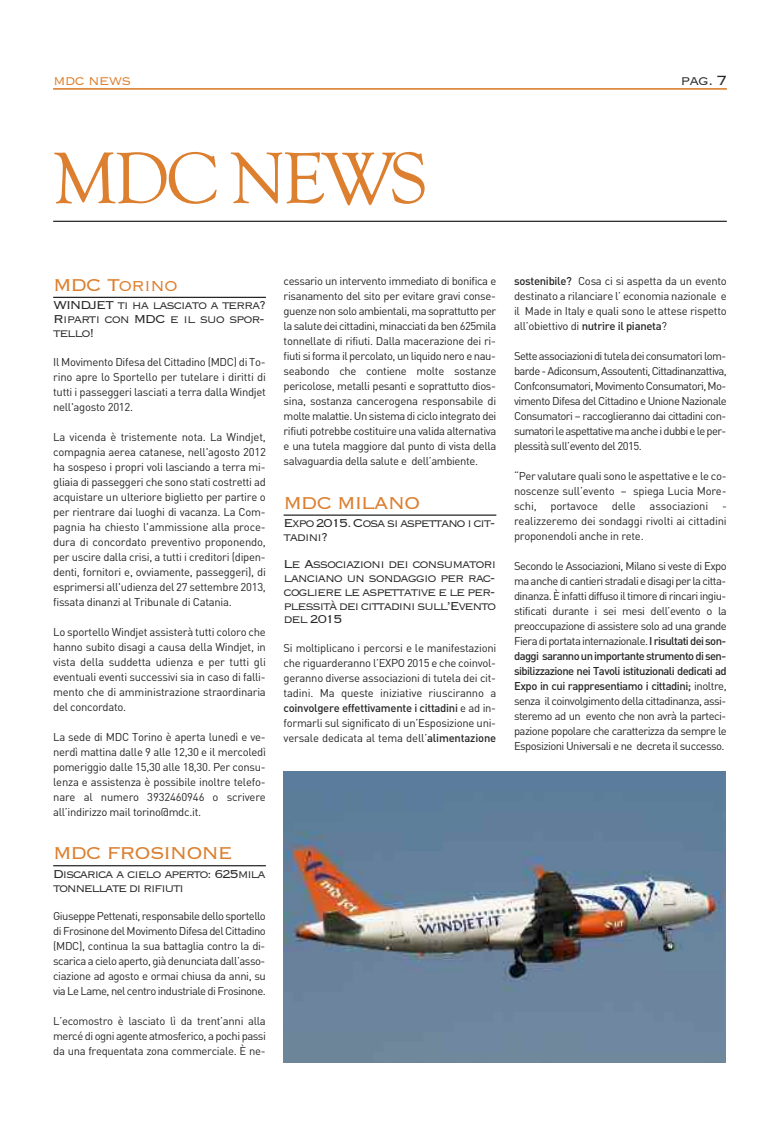
<style>
.page{position:relative;width:780px;height:1134px;background:#fff}
.page>*{position:absolute;margin:0;border:0;box-sizing:border-box;transform-origin:0 0}
.t1{font:75px "Goudy Old Style T";letter-spacing:-.05em;color:#dc7f2f}
.t2{font:300 22.5px "Copperplate";letter-spacing:-.05em;color:#dc7f2f}
.t3{font:300 17.5px "Copperplate";letter-spacing:-.05em;color:#dc7f2f}
.t4{font:300 17.5px "Copperplate";color:#272627}
.t5{font:300 15px/13.8px "Copperplate";letter-spacing:-.09em;color:#272627}
.t6{font:11.25px/15px "DI Nregular";letter-spacing:-.025em;color:#272627;text-align:justify}
.t7{font:500 11.25px/15px "DI Nmedium";letter-spacing:-.04em;color:#272627;text-align:justify}
.s1{font-family:"DI Nregular";font-weight:400}
.s2{font-family:"DI Nmedium";font-weight:500}
</style>
<div class="page">
<hr style="left:53px;top:88px;width:673px;height:2px;background:#dc7f2f">
<hr style="left:53px;top:221px;width:673px;height:1px;background:#272627">
<hr style="left:283px;top:514px;width:213px;height:2px;background:#272627">
<hr style="left:53px;top:297px;width:213px;height:1px;background:#272627">
<hr style="left:53px;top:865px;width:213px;height:1px;background:#272627">
<img style="left:283px;top:772px;width:442px;height:291px">
<h3 class="t3" style="left:53px;top:69px;width:79px">mdc news</h3>
<h3 class="t4" style="left:680px;top:69px;width:49px">pag. 7</h3>
<h1 class="t1" style="left:53px;top:133px;width:376px">MDC NEWS</h1>
<h2 class="t2" style="left:53px;top:271px;width:126px">MDC Torino</h2>
<h3 class="t5" style="left:53px;top:298px;width:214px;text-align:justify">WINDJET ti ha lasciato a terra?<br>Riparti con MDC e il suo spor&shy;tello!</h3>
<p class="t6" style="left:53px;top:354px;width:214px">Il Movimento Difesa del Cittadino (MDC) di To&shy;rino apre lo Sportello per tutelare i diritti di tutti i passeggeri lasciati a terra dalla Windjet nell'agosto 2012.</p>
<p class="t6" style="left:53px;top:429px;width:214px">La vicenda è tristemente nota. La Windjet, compagnia aerea catanese, nell'agosto 2012 ha sospeso i propri voli lasciando a terra mi&shy;gliaia di passeggeri che sono stati costretti ad acquistare un ulteriore biglietto per partire o per rientrare dai luoghi di vacanza. La Com&shy;pagnia ha chiesto l'ammissione alla proce&shy;dura di concordato preventivo proponendo, per uscire dalla crisi, a tutti i creditori (dipen&shy;denti, fornitori e, ovviamente, passeggeri), di esprimersi all'udienza del 27 settembre 2013, fissata dinanzi al Tribunale di Catania.</p>
<p class="t6" style="left:53px;top:624px;width:214px">Lo sportello Windjet assisterà tutti coloro che hanno subito disagi a causa della Windjet, in vista della suddetta udienza e per tutti gli eventuali eventi successivi sia in caso di falli&shy;mento che di amministrazione straordinaria del concordato.</p>
<p class="t6" style="left:53px;top:729px;width:214px">La sede di MDC Torino è aperta lunedì e ve&shy;nerdì mattina dalle 9 alle 12,30 e il mercoledì pomeriggio dalle 15,30 alle 18,30. Per consu&shy;lenza e assistenza è possibile inoltre telefo&shy;nare al numero 3932460946 o scrivere all’indirizzo mail torino@mdc.it.</p>
<h2 class="t2" style="left:53px;top:839px;width:181px">MDC FROSINONE</h2>
<h3 class="t5" style="left:53px;top:866px;width:214px">Discarica a cielo aperto: 625mila tonnellate di rifiuti</h3>
<p class="t6" style="left:53px;top:908px;width:214px">Giuseppe Pettenati, responsabile dello sportello di Frosinone del Movimento Difesa del Cittadino (MDC), continua la sua battaglia contro la di&shy;scarica a cielo aperto, già denunciata dall’asso&shy;ciazione ad agosto e ormai chiusa da anni, su via Le Lame, nel centro industriale di Frosinone.</p>
<p class="t6" style="left:53px;top:1013px;width:214px">L’ecomostro è lasciato lì da trent’anni alla mercé di ogni agente atmosferico, a pochi passi da una frequentata zona commerciale. È ne-</p>
<p class="t6" style="left:283px;top:273px;width:214px">cessario un intervento immediato di bonifica e risanamento del sito per evitare gravi conse&shy;guenze non solo ambientali, ma soprattutto per la salute dei cittadini, minacciati da ben 625mila tonnellate di rifiuti. Dalla macerazione dei ri&shy;fiuti si forma il percolato, un liquido nero e nau&shy;seabondo che contiene molte sostanze pericolose, metalli pesanti e soprattutto dios&shy;sina, sostanza cancerogena responsabile di molte malattie. Un sistema di ciclo integrato dei rifiuti potrebbe costituire una valida alternativa e una tutela maggiore dal punto di vista della salvaguardia della salute e dell’ambiente.</p>
<h2 class="t2" style="left:283px;top:488px;width:138px">MDC MILANO</h2>
<h3 class="t5" style="left:283px;top:515px;width:213px">Expo 2015. Cosa si aspettano i cit&shy;tadini?</h3>
<h3 class="t5" style="left:283px;top:556px;width:214px;text-align:justify">Le Associazioni dei consumatori lanciano un sondaggio per rac&shy;cogliere le aspettative e le per&shy;plessità dei cittadini sull’Evento del 2015</h3>
<p class="t6" style="left:283px;top:640px;width:214px">Si moltiplicano i percorsi e le manifestazioni che riguarderanno l’EXPO 2015 e che coinvol&shy;geranno diverse associazioni di tutela dei cit&shy;tadini. Ma queste iniziative riusciranno a</p>
<p class="t7" style="left:283px;top:700px;width:214px">coinvolgere effettivamente i cittadini <span class="s1">e ad in-</span></p>
<p class="t6" style="left:283px;top:715px;width:214px">formarli sul significato di un’Esposizione uni&shy;versale dedicata al tema dell’<span class="s2">alimentazione</span></p>
<p class="t6" style="left:514px;top:273px;width:214px"><span class="s2">sostenibile?</span> Cosa ci si aspetta da un evento destinato a rilanciare l’ economia nazionale e il Made in Italy e quali sono le attese rispetto all’obiettivo di <span class="s2">nutrire il pianeta</span>?</p>
<p class="t6" style="left:514px;top:348px;width:214px">Sette associazioni di tutela dei consumatori lom&shy;barde - Adiconsum, Assoutenti, Cittadinanzattiva, Confconsumatori, Movimento Consumatori, Mo&shy;vimento Difesa del Cittadino e Unione Nazionale Consumatori – raccoglieranno dai cittadini con&shy;sumatori le aspettative ma anche i dubbi e le per&shy;plessità sull’evento del 2015.</p>
<p class="t6" style="left:514px;top:468px;width:214px">“Per valutare quali sono le aspettative e le co&shy;noscenze sull’evento – spiega Lucia More&shy;schi, portavoce delle associazioni - realizzeremo dei sondaggi rivolti ai cittadini proponendoli anche in rete.</p>
<p class="t6" style="left:514px;top:558px;width:214px">Secondo le Associazioni, Milano si veste di Expo ma anche di cantieri stradali e disagi per la citta&shy;dinanza. È infatti diffuso il timore di rincari ingiu&shy;stificati durante i sei mesi dell’evento o la preoccupazione di assistere solo ad una grande Fiera di portata internazionale. <span class="s2">Irisultatideison-</span></p>
<p class="t7" style="left:514px;top:648px;width:214px">daggi sarannounimportantestrumentodisen&shy;sibilizzazione nei Tavoli istituzionali dedicati ad Expo in cui rappresentiamo i cittadini; <span class="s1">inoltre,</span></p>
<p class="t6" style="left:514px;top:693px;width:214px">senza il coinvolgimento della cittadinanza, assi&shy;steremo ad un evento che non avrà la parteci&shy;pazione popolare che caratterizza da sempre le Esposizioni Universali e ne decreta il successo.</p>
</div>
